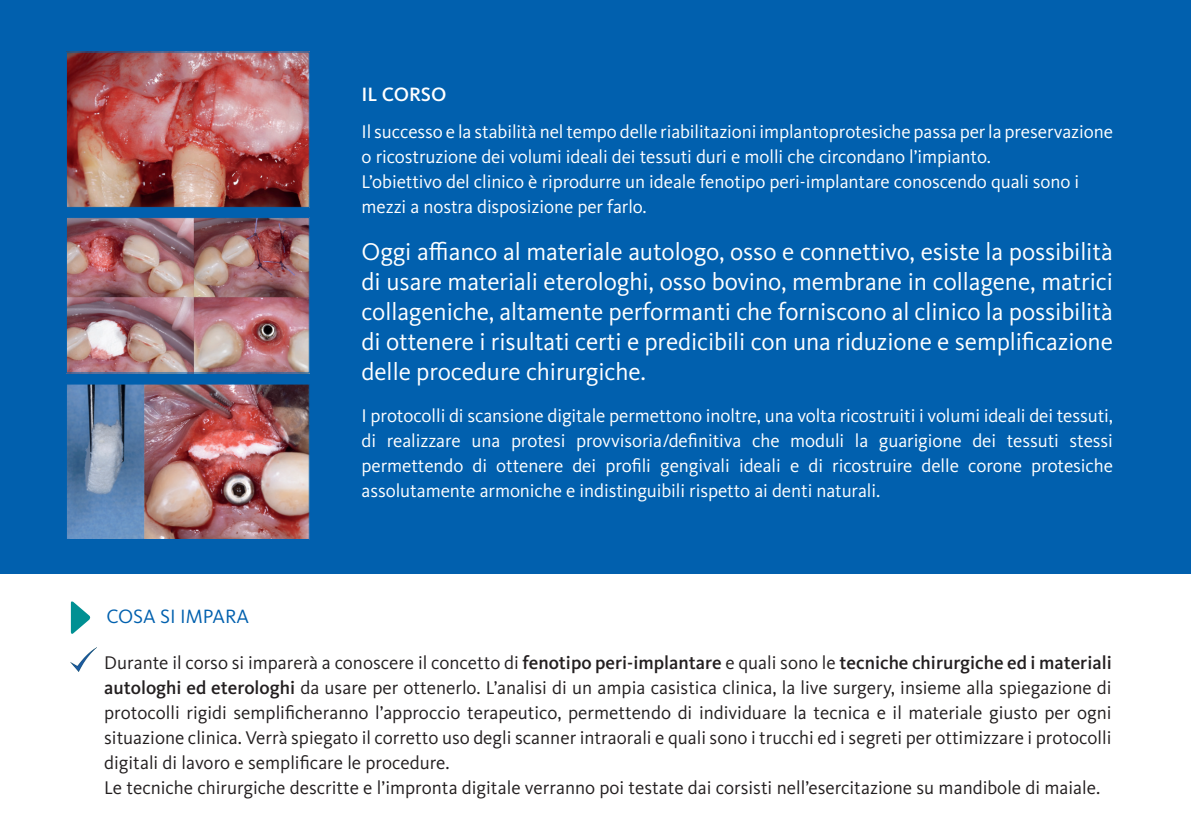
<style>
.page{position:relative;width:1191px;height:840px;background:#fff}
.page>*{position:absolute;margin:0;border:0;box-sizing:border-box;transform-origin:0 0}
.t1{font:25px/30px "Kievit OT";letter-spacing:-.005em;color:#fff;text-align:justify}
.t2{font:20px "Kievit OT";color:#0160ae}
.t3{font:500 20px "Kievit OT";color:#fff}
.t4{font:19px/25px "Kievit OT";color:#231f20}
.t5{font:19px/25px "Kievit OT";letter-spacing:-.005em;color:#fff}
.s1{font-weight:500}
</style>
<div class="page">
<div style="left:0;top:0;width:1191px;height:573px;background:#0160ae"></div>
<svg style="left:71px;top:601px;width:20px;height:33px"></svg>
<img style="left:71px;top:647px;width:25px;height:24px">
<img style="left:68px;top:54px;width:239px;height:151px">
<img style="left:68px;top:219px;width:239px;height:152px">
<div style="left:66px;top:217px;width:243px;height:156px;border:1px solid #0160ae"></div>
<img style="left:68px;top:385px;width:239px;height:152px">
<div style="left:66px;top:383px;width:243px;height:156px;border:1px solid #0160ae"></div>
<p class="t3" style="left:361px;top:82px;width:34px">IL CORSO</p>
<p class="t5" style="left:361px;top:118px;width:753px">I l successo e la stabilità nel tempo delle riabilitazioni implantoprotesiche passa per la preservazione o ricostruzione dei volumi ideali dei tessuti duri e molli che circondano l’impianto.<br>L’obiettivo del clinico è riprodurre un ideale fenotipo peri-implantare conoscendo quali sono i mezzi a nostra disposizione per farlo.</p>
<p class="t1" style="left:361px;top:236px;width:753px">Oggi affianco al materiale autologo, osso e connettivo, esiste la possibilità di usare materiali eterologhi, osso bovino, membrane in collagene, matrici collageniche, altamente performanti che forniscono al clinico la possibilità di ottenere i risultati certi e predicibili con una riduzione e semplificazione delle procedure chirurgiche.</p>
<p class="t5" style="left:361px;top:402px;width:753px;text-align:justify">I protocolli di scansione digitale permettono inoltre, una volta ricostruiti i volumi ideali dei tessuti, di realizzare una protesi provvisoria/definitiva che moduli la guarigione dei tessuti stessi permettendo di ottenere dei profili gengivali ideali e di ricostruire delle corone protesiche assolutamente armoniche e indistinguibili rispetto ai denti naturali.</p>
<p class="t2" style="left:106px;top:603px;width:13px">COSA</p>
<p class="t2" style="left:160px;top:603px;width:33px">SI IMPARA</p>
<p class="t4" style="left:104px;top:649px;width:1009px">Durante il corso si imparerà a conoscere il concetto di <span class="s1">fenotipo peri-implantare</span> e quali sono le <span class="s1">tecniche chirurgiche ed i materiali autologhi ed eterologhi</span> da usare per ottenerlo. L’analisi di un ampia casistica clinica, la live surgery, insieme alla spiegazione di protocolli rigidi semplificheranno l’approccio terapeutico, permettendo di individuare la tecnica e il materiale giusto per ogni situazione clinica. Verrà spiegato il corretto uso degli scanner intraorali e quali sono i trucchi ed i segreti per ottimizzare i protocolli digitali di lavoro e semplificare le procedure.<br>Le tecniche chirurgiche descritte e l’impronta digitale verranno poi testate dai corsisti nell’esercitazione su mandibole di maiale.</p>
</div>
